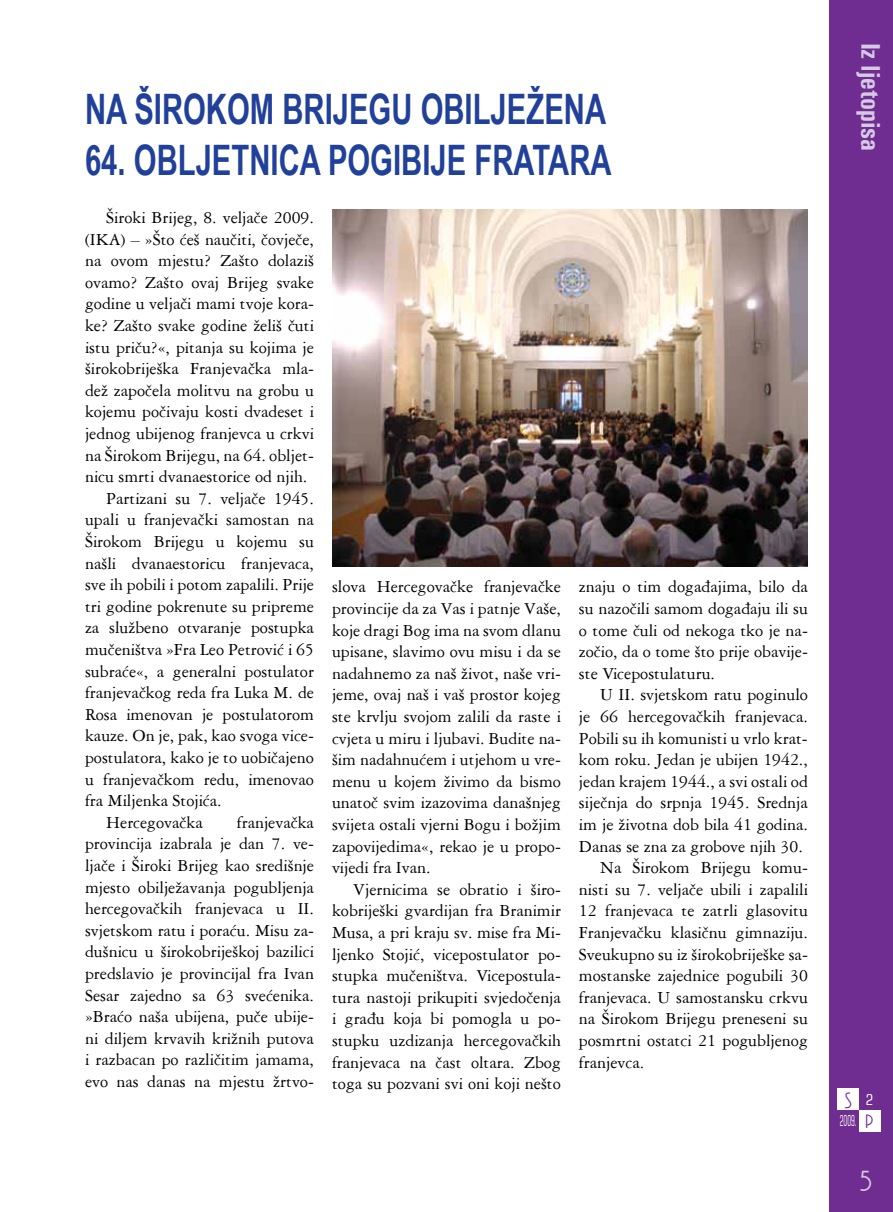
<style>
.page{position:relative;width:893px;height:1212px;background:#fff}
.page>*{position:absolute;margin:0;border:0;box-sizing:border-box;transform-origin:0 0}
.t1{font:700 42px "Arial Narrow";color:#21409a;scale:.85 1}
.t2{font:700 condensed 27px "Univers";color:#d6c9e3}
.t3{font:27px "Andes";color:#d6c9e3}
.t4{font:18px/21.6px "American Garamond BT";color:#000;text-align:justify}
.t5{font:18px "Andes";color:#6f2c91}
.t6{font:condensed 15px "Square 721 BT";color:#fff;scale:.5 1}
.t7{font:condensed 15px "Square 721 BT";color:#fff}
.s1{font-family:"Andes";font-stretch:normal;font-size:18px;color:#6f2c91}
</style>
<div class="page">
<div style="left:829px;top:0;width:64px;height:1212px;background:#6f2c91"></div>
<div style="left:838px;top:1089px;width:21px;height:21px;background:#fff"></div>
<div style="left:859px;top:1110px;width:21px;height:21px;background:#fff"></div>
<img style="left:332px;top:209px;width:476px;height:357px">
<h1 class="t1" style="left:85px;top:78px;width:614px">NA ŠIROKOM BRIJEGU OBILJEŽENA</h1>
<h1 class="t1" style="left:85px;top:128px;width:621px">64. OBLJETNICA POGIBIJE FRATARA</h1>
<p class="t4" style="left:106px;top:206px;width:209px">Široki Brijeg, 8. veljače 2009.</p>
<p class="t4" style="left:85px;top:228px;width:230px">(IKA) – »Što ćeš naučiti, čovječe,</p>
<p class="t4" style="left:85px;top:249px;width:230px">na ovom mjestu? Zašto dolaziš</p>
<p class="t4" style="left:85px;top:271px;width:230px">ovamo? Zašto ovaj Brijeg svake</p>
<p class="t4" style="left:85px;top:293px;width:230px">godine u veljači mami tvoje kora-</p>
<p class="t4" style="left:85px;top:314px;width:230px">ke? Zašto svake godine želiš čuti</p>
<p class="t4" style="left:85px;top:336px;width:230px">istu priču?«, pitanja su kojima je</p>
<p class="t4" style="left:85px;top:357px;width:230px">širokobriješka Franjevačka mla-</p>
<p class="t4" style="left:85px;top:379px;width:230px">dež započela molitvu na grobu u</p>
<p class="t4" style="left:85px;top:401px;width:230px">kojemu počivaju kosti dvadeset i</p>
<p class="t4" style="left:85px;top:422px;width:230px">jednog ubijenog franjevca u crkvi</p>
<p class="t4" style="left:85px;top:444px;width:230px">na Širokom Brijegu, na 64. obljet-</p>
<p class="t4" style="left:85px;top:465px;width:224px">nicu smrti dvanaestorice od njih.</p>
<p class="t4" style="left:106px;top:487px;width:209px">Partizani su 7. veljače 1945.</p>
<p class="t4" style="left:85px;top:509px;width:230px">upali u franjevački samostan na</p>
<p class="t4" style="left:85px;top:530px;width:230px">Širokom Brijegu u kojemu su</p>
<p class="t4" style="left:85px;top:552px;width:230px">našli dvanaestoricu franjevaca,</p>
<p class="t4" style="left:85px;top:573px;width:230px">sve ih pobili i potom zapalili. Prije</p>
<p class="t4" style="left:85px;top:595px;width:230px">tri godine pokrenute su pripreme</p>
<p class="t4" style="left:85px;top:617px;width:230px">za službeno otvaranje postupka</p>
<p class="t4" style="left:85px;top:638px;width:230px">mučeništva »Fra Leo Petrović i 65</p>
<p class="t4" style="left:85px;top:660px;width:230px">subraće«, a generalni postulator</p>
<p class="t4" style="left:85px;top:681px;width:230px">franjevačkog reda fra Luka M. de</p>
<p class="t4" style="left:85px;top:703px;width:230px">Rosa imenovan je postulatorom</p>
<p class="t4" style="left:85px;top:725px;width:230px">kauze. On je, pak, kao svoga vice-</p>
<p class="t4" style="left:85px;top:746px;width:230px">postulatora, kako je to uobičajeno</p>
<p class="t4" style="left:85px;top:768px;width:230px">u franjevačkom redu, imenovao</p>
<p class="t4" style="left:85px;top:789px;width:138px">fra Miljenka Stojića.</p>
<p class="t4" style="left:106px;top:811px;width:98px">Hercegovačka</p>
<p class="t4" style="left:332px;top:576px;width:230px">slova Hercegovačke franjevačke provincije da za Vas i patnje Vaše, koje dragi Bog ima na svom dlanu upisane, slavimo ovu misu i da se nadahnemo za naš život, naše vri&shy;jeme, ovaj naš i vaš prostor kojeg ste krvlju svojom zalili da raste i cvjeta u miru i ljubavi. Budite na&shy;šim nadahnućem i utjehom u vre&shy;menu u kojem živimo da bismo unatoč svim izazovima današnjeg svijeta ostali vjerni Bogu i božjim zapovijedima«, rekao je u propo&shy;vijedi fra Ivan.</p>
<p class="t4" style="left:332px;top:878px;width:230px;text-indent:21px">Vjernicima se obratio i širo&shy;kobriješki gvardijan fra Branimir Musa, a pri kraju sv. mise fra Mi&shy;ljenko Stojić, vicepostulator po&shy;stupka mučeništva. Vicepostula&shy;tura nastoji prikupiti svjedočenja i građu koja bi pomogla u po&shy;stupku uzdizanja hercegovačkih franjevaca na čast oltara. Zbog toga su pozvani svi oni koji nešto</p>
<p class="t4" style="left:579px;top:576px;width:230px">znaju o tim događajima, bilo da su nazočili samom događaju ili su o tome čuli od nekoga tko je na&shy;zočio, da o tome što prije obavije&shy;ste Vicepostulaturu.</p>
<p class="t4" style="left:600px;top:684px;width:209px">U II. svjetskom ratu poginulo</p>
<p class="t4" style="left:579px;top:705px;width:230px">je 66 hercegovačkih franjevaca.</p>
<p class="t4" style="left:579px;top:727px;width:230px">Pobili su ih komunisti u vrlo krat-</p>
<p class="t4" style="left:579px;top:748px;width:230px">kom roku. Jedan je ubijen 1942.,</p>
<p class="t4" style="left:579px;top:770px;width:230px">jedan krajem 1944., a svi ostali od</p>
<p class="t4" style="left:579px;top:792px;width:230px">siječnja do srpnja 1945. Srednja</p>
<p class="t4" style="left:579px;top:813px;width:230px">im je životna dob bila 41 godina.</p>
<p class="t4" style="left:579px;top:835px;width:225px">Danas se zna za grobove njih 30.</p>
<p class="t4" style="left:600px;top:856px;width:209px">Na Širokom Brijegu komu-</p>
<p class="t4" style="left:579px;top:878px;width:230px">nisti su 7. veljače ubili i zapalili</p>
<p class="t4" style="left:579px;top:900px;width:230px">12 franjevaca te zatrli glasovitu</p>
<p class="t4" style="left:579px;top:921px;width:230px">Franjevačku klasičnu gimnaziju.</p>
<p class="t4" style="left:579px;top:943px;width:230px">Sveukupno su iz širokobriješke sa-</p>
<p class="t4" style="left:579px;top:964px;width:230px">mostanske zajednice pogubili 30</p>
<p class="t4" style="left:579px;top:986px;width:230px">franjevaca. U samostansku crkvu</p>
<p class="t4" style="left:579px;top:1008px;width:230px">na Širokom Brijegu preneseni su</p>
<p class="t4" style="left:579px;top:1029px;width:230px">posmrtni ostatci 21 pogubljenog</p>
<p class="t4" style="left:579px;top:1051px;width:67px">franjevca.</p>
<p class="t4" style="left:85px;top:811px;width:230px;text-indent:152px">franjevačka provincija izabrala je dan 7. ve&shy;ljače i Široki Brijeg kao središnje mjesto obilježavanja pogubljenja hercegovačkih franjevaca u II. svjetskom ratu i poraću. Misu za&shy;dušnicu u širokobriješkoj bazilici predslavio je provincijal fra Ivan Sesar zajedno sa 63 svećenika. »Braćo naša ubijena, puče ubije&shy;ni diljem krvavih križnih putova i razbacan po različitim jamama, evo nas danas na mjestu žrtvo-</p>
<h2 class="t2" style="left:887px;top:43px;width:110px;rotate:90deg">Iz ljetopisa</h2>
<p class="t5" style="left:845px;top:1092px;width:8px">S</p>
<p class="t6" style="left:840px;top:1112px;width:68px">2009. <span class="s1">p</span></p>
<p class="t7" style="left:866px;top:1090px;width:9px">2</p>
<h2 class="t3" style="left:860px;top:1169px;width:13px">5</h2>
</div>
